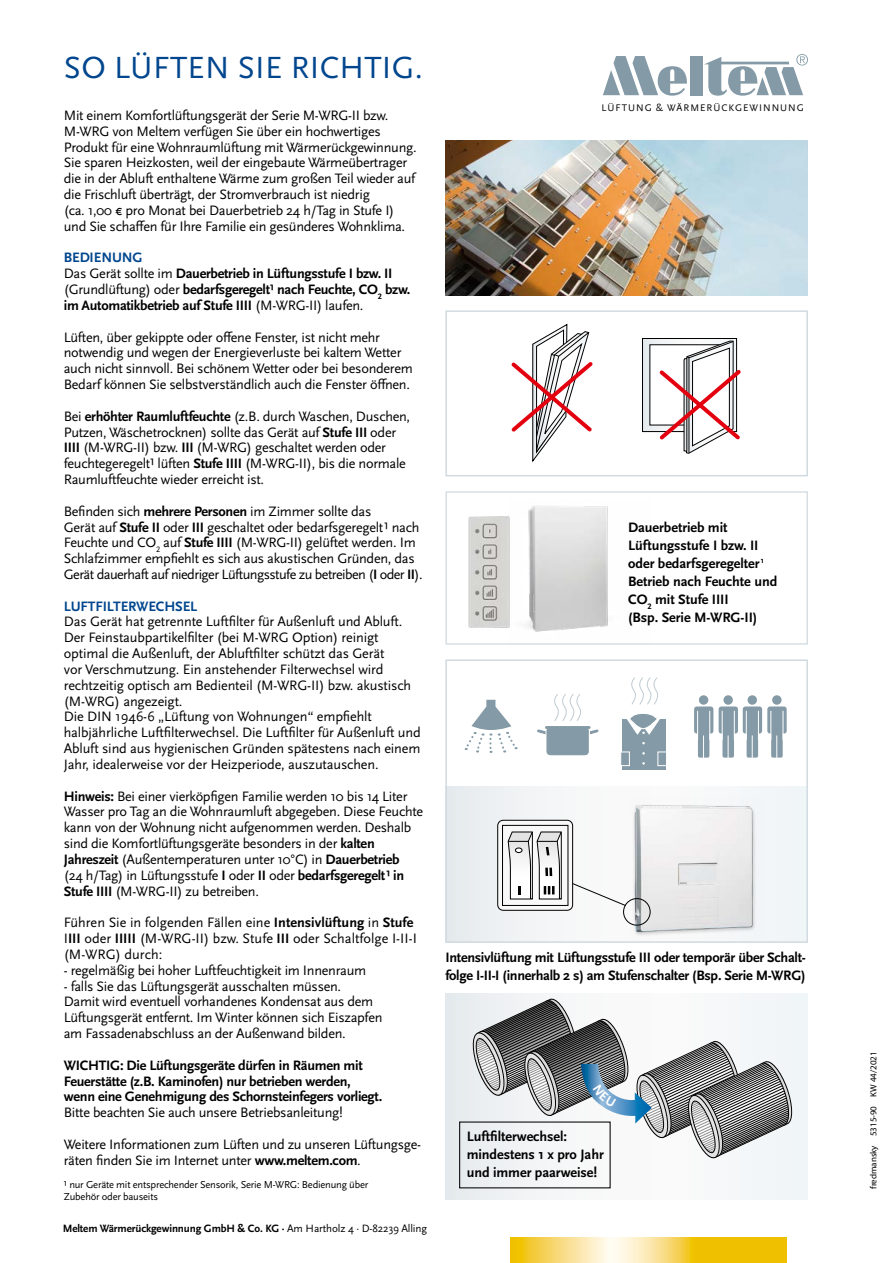
<style>
.page{position:relative;width:893px;height:1263px;background:#fff}
.page>*{position:absolute;margin:0;border:0;box-sizing:border-box;transform-origin:0 0}
.t1{font:31.95px "Scala Sans Pro";letter-spacing:.01em;color:#00468e}
.t2{font:14.25px/15.9px "Scala Sans Pro";letter-spacing:-.02em;color:#000}
.t3{font:700 14.25px/18px "Scala Sans Pro";letter-spacing:-.02em;color:#000}
.t4{font:14.25px/15.9px "Scala Sans Pro";color:#000}
.t5{font:700 14.25px "Scala Sans Pro";letter-spacing:-.01em;color:#00468e}
.t6{font:700 11.1px "Scala Sans Pro";letter-spacing:-.01em;color:#000}
.t7{font:10.5px/12px "Scala Sans Pro";letter-spacing:-.02em;color:#000}
.t8{font:10.05px "Scala Sans Pro";letter-spacing:.1em;color:#000}
.t9{font:9px "Myriad Pro";letter-spacing:-.005em;color:#000}
.s1{color:#00468e}
.s2{font-weight:400}
.s3{font-weight:700}
</style>
<div class="page">
<svg style="left:510px;top:1237px;width:277px;height:26px;background:#f5d45a"></svg>
<svg style="left:603px;top:56px;width:84px;height:40px"></svg>
<div style="left:690px;top:56px;width:13px;height:39px;background:#849aa6"></div>
<svg style="left:704px;top:54px;width:104px;height:42px"></svg>
<div style="left:445px;top:310px;width:363px;height:166px;border:2px solid #d1dae0"></div>
<svg style="left:511px;top:323px;width:82px;height:140px"></svg>
<div style="left:642px;top:338px;width:95px;height:94px;background:linear-gradient(to bottom,#e0e4e7,#eaeef1)"></div>
<div style="left:642px;top:338px;width:95px;height:94px;border:1px solid #000"></div>
<div style="left:650px;top:345px;width:78px;height:80px;background:#fff"></div>
<svg style="left:656px;top:340px;width:85px;height:114px"></svg>
<img style="left:445px;top:140px;width:363px;height:156px">
<div style="left:445px;top:787px;width:363px;height:156px;background:linear-gradient(to right,#eef0f1,#f8fafb)"></div>
<div style="left:445px;top:659px;width:363px;height:284px;border:2px solid #d1dae0"></div>
<div style="left:546px;top:727px;width:43px;height:28px;background:#849aa6;border-radius:4px"></div>
<hr style="left:545px;top:726px;width:45px;height:3px;background:#849aa6">
<svg style="left:590px;top:729px;width:9px;height:5px"></svg>
<svg style="left:537px;top:729px;width:8px;height:5px"></svg>
<svg style="left:554px;top:694px;width:27px;height:27px"></svg>
<div style="left:694px;top:706px;width:19px;height:27px;background:#849aa6;border-radius:3px"></div>
<div style="left:698px;top:731px;width:11px;height:27px;background:#849aa6;border-radius:2px"></div>
<svg style="left:697px;top:711px;width:1px;height:22px"></svg>
<svg style="left:709px;top:711px;width:1px;height:29px"></svg>
<hr style="left:703px;top:735px;width:1px;height:30px;background:#fff">
<div style="left:699px;top:695px;width:9px;height:10px;background:#849aa6;border-radius:50%"></div>
<div style="left:719px;top:706px;width:19px;height:27px;background:#849aa6;border-radius:3px"></div>
<div style="left:722px;top:731px;width:12px;height:27px;background:#849aa6;border-radius:2px"></div>
<svg style="left:722px;top:711px;width:1px;height:29px"></svg>
<svg style="left:734px;top:711px;width:1px;height:23px"></svg>
<hr style="left:728px;top:735px;width:1px;height:30px;background:#fff">
<div style="left:723px;top:695px;width:10px;height:10px;background:#849aa6;border-radius:50%"></div>
<div style="left:743px;top:706px;width:19px;height:27px;background:#849aa6;border-radius:3px"></div>
<div style="left:747px;top:731px;width:11px;height:27px;background:#849aa6;border-radius:2px"></div>
<svg style="left:746px;top:711px;width:1px;height:29px"></svg>
<svg style="left:758px;top:711px;width:1px;height:22px"></svg>
<hr style="left:752px;top:735px;width:1px;height:30px;background:#fff">
<div style="left:748px;top:695px;width:9px;height:10px;background:#849aa6;border-radius:50%"></div>
<div style="left:767px;top:706px;width:20px;height:27px;background:#849aa6;border-radius:3px"></div>
<div style="left:771px;top:731px;width:12px;height:27px;background:#849aa6;border-radius:2px"></div>
<svg style="left:770px;top:711px;width:1px;height:23px"></svg>
<svg style="left:783px;top:711px;width:1px;height:23px"></svg>
<hr style="left:776px;top:735px;width:1px;height:30px;background:#fff">
<div style="left:772px;top:695px;width:10px;height:10px;background:#849aa6;border-radius:50%"></div>
<svg style="left:464px;top:700px;width:53px;height:53px"></svg>
<div style="left:498px;top:820px;width:75px;height:90px;background:#f8f8f8;border-radius:5px"></div>
<div style="left:497px;top:820px;width:76px;height:90px;border:1px solid #000;border-radius:5px"></div>
<div style="left:502px;top:825px;width:66px;height:81px;border:1px solid #000"></div>
<svg style="left:507px;top:831px;width:55px;height:69px"></svg>
<svg style="left:631px;top:677px;width:27px;height:28px"></svg>
<div style="left:622px;top:719px;width:43px;height:51px;background:#849aa6"></div>
<svg style="left:626px;top:714px;width:34px;height:21px"></svg>
<div style="left:620px;top:751px;width:10px;height:15px;background:#849aa6;border:1px solid #fff"></div>
<div style="left:657px;top:751px;width:10px;height:15px;background:#849aa6;border:1px solid #fff"></div>
<img style="left:631px;top:805px;width:124px;height:130px">
<div style="left:623px;top:898px;width:27px;height:27px;border:1px solid #000;border-radius:50%"></div>
<svg style="left:572px;top:883px;width:54px;height:23px"></svg>
<div style="left:445px;top:993px;width:363px;height:207px;background:linear-gradient(to right,#e4e6e8,#fafcfd)"></div>
<div style="left:445px;top:491px;width:363px;height:154px;border:1px solid #d1dae0"></div>
<img style="left:508px;top:505px;width:142px;height:139px">
<img style="left:468px;top:513px;width:43px;height:117px">
<svg style="left:466px;top:994px;width:332px;height:169px"></svg>
<h1 class="t1" style="left:64px;top:49px;width:360px">SO LÜFTEN SIE RICHTIG.</h1>
<p class="t2" style="left:64px;top:107px;width:354px">Mit einem Komfortlüftungsgerät der Serie M-WRG-II bzw.<br>M-WRG von Meltem verfügen Sie über ein hochwertiges Produkt für eine Wohnraumlüftung mit Wärmerückgewinnung.<br>Sie sparen Heizkosten, weil der eingebaute Wärmeübertrager die in der Abluft enthaltene Wärme zum großen Teil wieder auf die Frischluft überträgt, der Stromverbrauch ist niedrig<br>(ca. 1,00 € pro Monat bei Dauerbetrieb 24 h/Tag in Stufe I) und Sie schaffen für Ihre Familie ein gesünderes Wohnklima.</p>
<p class="t3" style="left:64px;top:250px;width:348px;line-height:15.8px"><span class="s1">BEDIENUNG<br></span><span class="s2">Das Gerät sollte im</span> Dauerbetrieb in Lüftungsstufe I bzw. II <span class="s2">(Grundlüftung) oder</span> bedarfsgeregelt¹ nach Feuchte, CO<sub>2</sub> bzw. im Automatikbetrieb auf Stufe IIII <span class="s2">(M-WRG-II) laufen.</span></p>
<p class="t2" style="left:64px;top:329px;width:351px">Lüften, über gekippte oder offene Fenster, ist nicht mehr notwendig und wegen der Energieverluste bei kaltem Wetter auch nicht sinnvoll. Bei schönem Wetter oder bei besonderem Bedarf können Sie selbstverständlich auch die Fenster öffnen.</p>
<p class="t2" style="left:64px;top:408px;width:348px">Bei <span class="s3">erhöhter Raumluftfeuchte</span> (z.B. durch Waschen, Duschen, Putzen, Wäschetrocknen) sollte das Gerät auf <span class="s3">Stufe III</span> oder <span class="s3">IIII</span> (M-WRG-II) bzw. <span class="s3">III</span> (M-WRG) geschaltet werden oder feuchtegeregelt¹ lüften <span class="s3">Stufe IIII</span> (M-WRG-II), bis die normale Raumluftfeuchte wieder erreicht ist.</p>
<p class="t2" style="left:64px;top:503px;width:360px">Befinden sich <span class="s3">mehrere Personen</span> im Zimmer sollte das<br>Gerät auf <span class="s3">Stufe II</span> oder <span class="s3">III</span> geschaltet oder bedarfsgeregelt¹ nach Feuchte und CO<sub>2</sub> auf <span class="s3">Stufe IIII</span> (M-WRG-II) gelüftet werden. Im Schlafzimmer empfiehlt es sich aus akustischen Gründen, das Gerät dauerhaft auf niedriger Lüftungsstufe zu betreiben (<span class="s3">I</span> oder <span class="s3">II</span>).</p>
<p class="t5" style="left:64px;top:598px;width:135px">LUFTFILTERWECHSEL</p>
<p class="t2" style="left:64px;top:614px;width:358px">Das Gerät hat getrennte Luftfilter für Außenluft und Abluft.<br>Der Feinstaubpartikelfilter (bei M-WRG Option) reinigt optimal die Außenluft, der Abluftfilter schützt das Gerät<br>vor Verschmutzung. Ein anstehender Filterwechsel wird rechtzeitig optisch am Bedienteil (M-WRG-II) bzw. akustisch (M-WRG) angezeigt.<br>Die DIN 1946-6 „Lüftung von Wohnungen“ empfiehlt halbjährliche Luftfilterwechsel. Die Luftfilter für Außenluft und Abluft sind aus hygienischen Gründen spätestens nach einem Jahr, idealerweise vor der Heizperiode, auszutauschen.</p>
<p class="t2" style="left:64px;top:788px;width:361px"><span class="s3">Hinweis:</span> Bei einer vierköpfigen Familie werden 10 bis 14 Liter Wasser pro Tag an die Wohnraumluft abgegeben. Diese Feuchte kann von der Wohnung nicht aufgenommen werden. Deshalb sind die Komfortlüftungsgeräte besonders in der <span class="s3">kalten Jahreszeit</span> (Außentemperaturen unter 10°C) in <span class="s3">Dauerbetrieb<br></span>(24 h/Tag) in Lüftungsstufe <span class="s3">I</span> oder <span class="s3">II</span> oder <span class="s3">bedarfsgeregelt¹ in Stufe IIII</span> (M-WRG-II) zu betreiben.</p>
<p class="t4" style="left:64px;top:915px;width:355px">Führen Sie in folgenden Fällen eine <span class="s3">Intensivlüftung</span> in <span class="s3">Stufe<br></span>I<span class="s3">III</span> oder <span class="s3">IIIII</span> (M-WRG-II) bzw. Stufe <span class="s3">III</span> oder Schaltfolge I-II-I (M-WRG) durch:</p>
<p class="t2" style="left:64px;top:962px;width:304px">- regelmäßig bei hoher Luftfeuchtigkeit im Innenraum</p>
<p class="t2" style="left:64px;top:978px;width:320px">- falls Sie das Lüftungsgerät ausschalten müssen.<br>Damit wird eventuell vorhandenes Kondensat aus dem Lüftungsgerät entfernt. Im Winter können sich Eiszapfen am Fassadenabschluss an der Außenwand bilden.</p>
<p class="t3" style="left:64px;top:1057px;width:320px;line-height:15.9px">WICHTIG: Die Lüftungsgeräte dürfen in Räumen mit<br>Feuerstätte (z.B. Kaminofen) nur betrieben werden, wenn eine Genehmigung des Schornsteinfegers vorliegt.</p>
<p class="t2" style="left:64px;top:1105px;width:281px">Bitte beachten Sie auch unsere Betriebsanleitung!</p>
<p class="t2" style="left:64px;top:1136px;width:359px">Weitere Informationen zum Lüften und zu unseren Lüftungsge&shy;räten finden Sie im Internet unter <span class="s3">www.meltem.com</span>.</p>
<p class="t7" style="left:64px;top:1178px;width:306px">¹ nur Geräte mit entsprechender Sensorik, Serie M-WRG: Bedienung über<br>Zubehör oder bauseits</p>
<p class="t6" style="left:63px;top:1222px;width:366px">Meltem Wärmerückgewinnung GmbH &amp; Co. KG · <span class="s2">Am Hartholz 4 · D-82239 Alling</span></p>
<p class="t8" style="left:602px;top:102px;width:204px">LÜFTUNG &amp; WÄRMERÜCKGEWINNUNG</p>
<p class="t3" style="left:628px;top:518px;width:151px">Dauerbetrieb mit<br>Lüftungsstufe I bzw. II oder bedarfsgeregelter <sup>1<br></sup>Betrieb nach Feuchte und<br>CO<sub>2</sub> mit Stufe IIII<br>(Bsp. Serie M-WRG-II)</p>
<p class="t3" style="left:445px;top:948px;width:362px">Intensivlüftung mit Lüftungsstufe III oder temporär über Schalt&shy;folge I-II-I (innerhalb 2 s) am Stufenschalter (Bsp. Serie M-WRG)</p>
<p class="t3" style="left:467px;top:1128px;width:139px">Luftfilterwechsel: mindestens 1 x pro Jahr und immer paarweise!</p>
<p class="t9" style="left:868px;top:1189px;width:139px;rotate:-90deg">fredmansky 5315-90 KW 44/2021</p>
</div>
